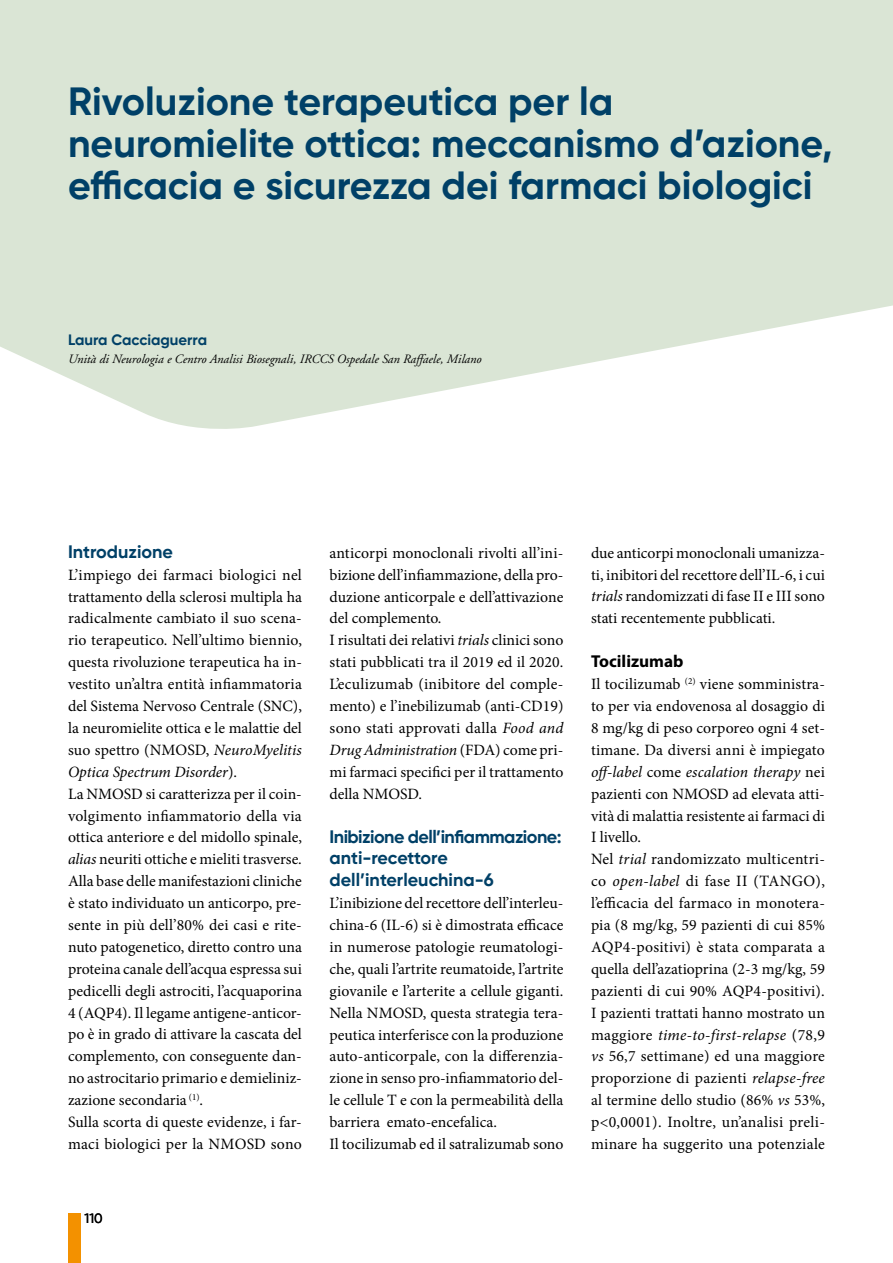
<style>
.page{position:relative;width:893px;height:1263px;background:#fff}
.page>*{position:absolute;margin:0;border:0;box-sizing:border-box;transform-origin:0 0}
.t1{font:700 39.15px/42px "Gilroy";color:#004067}
.t2{font:700 18px/21.9px "Gilroy";letter-spacing:-.01em;color:#004067}
.t3{font:700 17.25px "Myriad Pro";color:#000}
.t4{font:15.75px/21.9px "Minion Pro";letter-spacing:.005em;color:#000}
.t5{font:700 15px "Gilroy";color:#004067}
.t6{font:500 13.5px "Gilroy";color:#000}
.t7{font:italic 12.75px "Adobe Garamond";color:#000}
.s1{font-style:italic}
</style>
<div class="page">
<div style="left:68px;top:1214px;width:13px;height:49px;background:#f39100"></div>
<svg style="left:0;top:0;width:893px;height:429px;background:#dee8da"></svg>
<h1 class="t1" style="left:68px;top:80px;width:766px">Rivoluzione terapeutica per la neuromielite ottica: meccanismo d’azione, efficacia e sicurezza dei farmaci biologici</h1>
<p class="t5" style="left:68px;top:331px;width:141px">Laura Cacciaguerra</p>
<p class="t7" style="left:68px;top:352px;width:415px">Unità di Neurologia e Centro Analisi Biosegnali, IRCCS Ospedale San Raffaele, Milano</p>
<p class="t2" style="left:68px;top:540px;width:107px">Introduzione</p>
<p class="t4" style="left:68px;top:564px;width:235px">L’impiego dei farmaci biologici nel trattamento della sclerosi multipla ha radicalmente cambiato il suo scena&shy;rio terapeutico. Nell’ultimo biennio, questa rivoluzione terapeutica ha in&shy;vestito un’altra entità infiammatoria del Sistema Nervoso Centrale (SNC), la neuromielite ottica e le malattie del suo spettro (NMOSD, <span class="s1">NeuroMyelitis Optica Spectrum Disorder</span>).<br>La NMOSD si caratterizza per il coin&shy;volgimento infiammatorio della via ottica anteriore e del midollo spinale, <span class="s1">alias</span> neuriti ottiche e mieliti trasverse.<br>Alla base delle manifestazioni cliniche è stato individuato un anticorpo, pre&shy;sente in più dell’80% dei casi e rite&shy;nuto patogenetico, diretto contro una proteina canale dell’acqua espressa sui pedicelli degli astrociti, l’acquaporina 4 (AQP4). Il legame antigene-anticor&shy;po è in grado di attivare la cascata del complemento, con conseguente dan&shy;no astrocitario primario e demieliniz&shy;zazione secondaria <sup>(1)</sup>.<br>Sulla scorta di queste evidenze, i far&shy;maci biologici per la NMOSD sono</p>
<p class="t6" style="left:85px;top:1210px;width:20px">110</p>
<p class="t4" style="left:330px;top:542px;width:235px">anticorpi monoclonali rivolti all’ini&shy;bizione dell’infiammazione, della pro&shy;duzione anticorpale e dell’attivazione del complemento.<br>I risultati dei relativi <span class="s1">trials</span> clinici sono stati pubblicati tra il 2019 ed il 2020.<br>L’eculizumab (inibitore del comple&shy;mento) e l’inebilizumab (anti-CD19) sono stati approvati dalla <span class="s1">Food and Drug Administration</span> (FDA) come pri&shy;mi farmaci specifici per il trattamento della NMOSD.</p>
<p class="t2" style="left:330px;top:825px;width:234px">Inibizione dell’infiammazione: anti-recettore dell’interleuchina-6</p>
<p class="t4" style="left:330px;top:892px;width:235px">L’inibizione del recettore dell’interleu&shy;china-6 (IL-6) si è dimostrata efficace in numerose patologie reumatologi&shy;che, quali l’artrite reumatoide, l’artrite giovanile e l’arterite a cellule giganti.<br>Nella NMOSD, questa strategia tera&shy;peutica interferisce con la produzione auto-anticorpale, con la differenzia&shy;zione in senso pro-infiammatorio del&shy;le cellule T e con la permeabilità della barriera emato-encefalica.<br>Il tocilizumab ed il satralizumab sono</p>
<p class="t4" style="left:591px;top:542px;width:235px;text-align:justify">due anticorpi monoclonali umanizza&shy;ti, inibitori del recettore dell’IL-6, i cui <span class="s1">trials</span> randomizzati di fase II e III sono stati recentemente pubblicati.</p>
<p class="t3" style="left:591px;top:650px;width:94px">Tocilizumab</p>
<p class="t4" style="left:591px;top:673px;width:235px">Il tocilizumab <sup>(2)</sup> viene somministra&shy;to per via endovenosa al dosaggio di 8 mg/kg di peso corporeo ogni 4 set&shy;timane. Da diversi anni è impiegato <span class="s1">off-label</span> come <span class="s1">escalation therapy</span> nei pazienti con NMOSD ad elevata atti&shy;vità di malattia resistente ai farmaci di I livello.<br>Nel <span class="s1">trial</span> randomizzato multicentri&shy;co <span class="s1">open-label</span> di fase II (TANGO), l’efficacia del farmaco in monotera&shy;pia (8 mg/kg, 59 pazienti di cui 85% AQP4-positivi) è stata comparata a quella dell’azatioprina (2-3 mg/kg, 59 pazienti di cui 90% AQP4-positivi).<br>I pazienti trattati hanno mostrato un maggiore <span class="s1">time-to-first-relapse</span> (78,9 <span class="s1">vs</span> 56,7 settimane) ed una maggiore proporzione di pazienti <span class="s1">relapse-free </span>al termine dello studio (86% <span class="s1">vs</span> 53%, p&lt;0,0001). Inoltre, un’analisi preli&shy;minare ha suggerito una potenziale</p>
</div>
